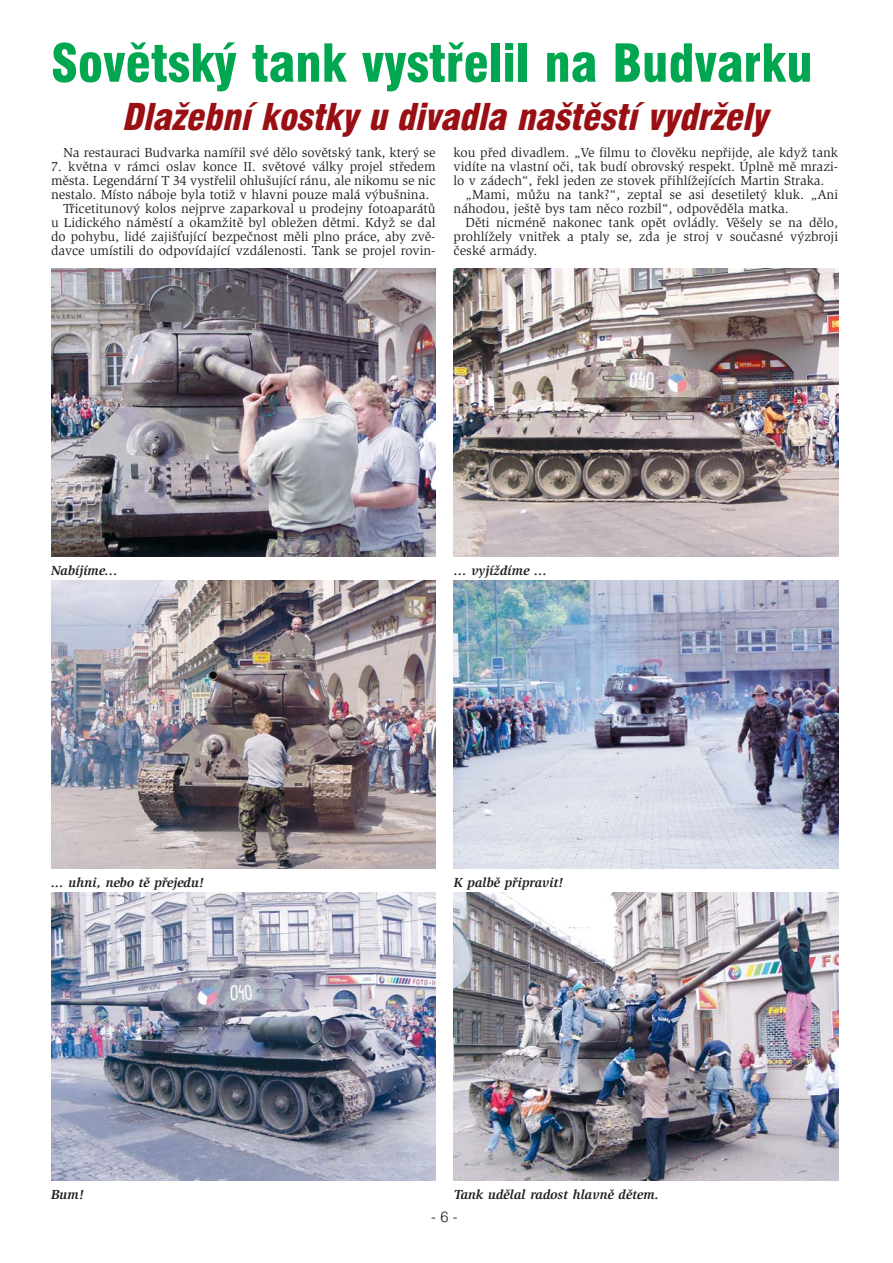
<style>
.page{position:relative;width:893px;height:1263px;background:#fff}
.page>*{position:absolute;margin:0;border:0;box-sizing:border-box;transform-origin:0 0}
.t1{font:condensed 51px "Swiss 721 AT Black";color:#00a650}
.t2{font:italic condensed 36px "Swiss 721 AT Black";color:#990f13}
.t3{font:15px "Swiss 721 AT Light";color:#231f20}
.t4{font:13.5px/14.1px "Slimbach CE";color:#231f20;text-align:justify}
.t5{font:italic 700 13.5px "Slimbach CE";color:#231f20}
</style>
<div class="page">
<img style="left:51px;top:269px;width:384px;height:288px">
<img style="left:454px;top:269px;width:384px;height:288px">
<img style="left:51px;top:581px;width:384px;height:288px">
<img style="left:454px;top:581px;width:384px;height:288px">
<img style="left:51px;top:893px;width:384px;height:287px">
<img style="left:454px;top:893px;width:384px;height:287px">
<h1 class="t1" style="left:51px;top:45px;width:763px">Sovětský tank vystřelil na Budvarku</h1>
<h2 class="t2" style="left:122px;top:104px;width:647px">Dlažební kostky u divadla naštěstí vydržely</h2>
<p class="t4" style="left:63px;top:147px;width:374px">Na restauraci Budvarka namířil své dělo sovětský tank, který se</p>
<p class="t4" style="left:51px;top:161px;width:386px">7. května v rámci oslav konce II. světové války projel středem</p>
<p class="t4" style="left:51px;top:175px;width:386px">města. Legendární T 34 vystřelil ohlušující ránu, ale nikomu se nic</p>
<p class="t4" style="left:51px;top:189px;width:380px">nestalo. Místo náboje byla totiž v hlavni pouze malá výbušnina.</p>
<p class="t4" style="left:63px;top:203px;width:374px">Třicetitunový kolos nejprve zaparkoval u prodejny fotoaparátů</p>
<p class="t4" style="left:51px;top:217px;width:386px">u Lidického náměstí a okamžitě byl obležen dětmi. Když se dal</p>
<p class="t4" style="left:51px;top:231px;width:386px">do pohybu, lidé zajišťující bezpečnost měli plno práce, aby zvě-</p>
<p class="t4" style="left:51px;top:245px;width:386px">davce umístili do odpovídající vzdálenosti. Tank se projel rovin-</p>
<p class="t4" style="left:453px;top:147px;width:386px">kou před divadlem. „Ve filmu to člověku nepřijde, ale když tank vidíte na vlastní oči, tak budí obrovský respekt. Úplně mě mrazi&shy;lo v zádech“, řekl jeden ze stovek přihlížejících Martin Straka.</p>
<p class="t4" style="left:453px;top:189px;width:386px;text-indent:12px">„Mami, můžu na tank?“, zeptal se asi desetiletý kluk. „Ani náhodou, ještě bys tam něco rozbil“, odpověděla matka.</p>
<p class="t4" style="left:453px;top:217px;width:386px;text-indent:12px">Děti nicméně nakonec tank opět ovládly. Věšely se na dělo, prohlížely vnitřek a ptaly se, zda je stroj v současné výzbroji české armády.</p>
<p class="t5" style="left:51px;top:566px;width:68px">Nabíjíme...</p>
<p class="t5" style="left:454px;top:566px;width:95px">... vyjíždíme ...</p>
<p class="t5" style="left:51px;top:878px;width:154px">... uhni, nebo tě přejedu!</p>
<p class="t5" style="left:454px;top:878px;width:111px">K palbě připravit!</p>
<p class="t5" style="left:51px;top:1189px;width:34px">Bum!</p>
<p class="t5" style="left:454px;top:1189px;width:207px">Tank udělal radost hlavně dětem.</p>
<p class="t3" style="left:431px;top:1211px;width:28px">- 6 -</p>
</div>
